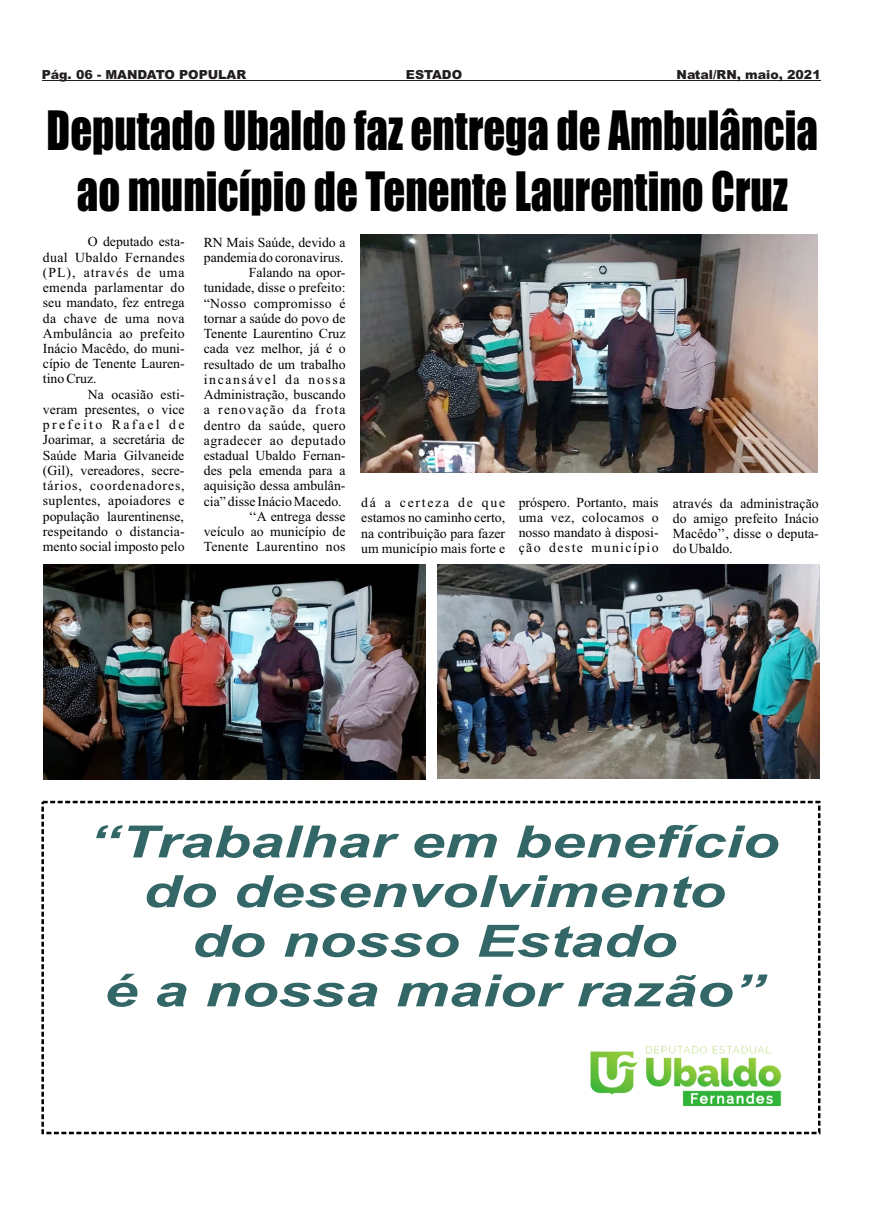
<style>
.page{position:relative;width:886px;height:1205px;background:#fff}
.page>*{position:absolute;margin:0;border:0;box-sizing:border-box;transform-origin:0 0}
.t1{font:50.12px/61.1px "Impact";color:#000;text-align:center;scale:.85 1}
.t2{font:italic 700 44.38px/49.6px "Arial";color:#366;text-align:center;scale:1.36 1}
.t3{font:13.75px/15.2px "Times New Roman";color:#000;text-align:justify}
.t4{font:900 12.5px "Arial";color:#231f20}
</style>
<div class="page">
<hr style="left:42px;top:80px;width:364px;height:1px;background:#231f20">
<hr style="left:406px;top:80px;width:65px;height:1px;background:#231f20">
<hr style="left:471px;top:80px;width:350px;height:1px;background:#231f20">
<img style="left:361px;top:235px;width:457px;height:237px">
<div style="left:41px;top:801px;width:779px;height:333px;border:3px dashed #000"></div>
<img style="left:590px;top:1045px;width:192px;height:62px">
<img style="left:43px;top:565px;width:382px;height:215px">
<img style="left:437px;top:565px;width:383px;height:214px">
<p class="t4" style="left:42px;top:70px;width:206px">Pág. 06 - MANDATO POPULAR</p>
<p class="t4" style="left:406px;top:70px;width:58px">ESTADO</p>
<p class="t4" style="left:677px;top:70px;width:146px">Natal/RN, maio, 2021</p>
<h1 class="t1" style="left:47px;top:102px;width:909px">Deputado Ubaldo faz entrega de Ambulância ao município de Tenente Laurentino Cruz</h1>
<p class="t3" style="left:43px;top:235px;width:143px;text-indent:45px">O deputado esta&shy;dual Ubaldo Fernandes (PL), através de uma emenda parlamentar do seu mandato, fez entrega da chave de uma nova Ambulância ao prefeito Inácio Macêdo, do muni&shy;cípio de Tenente Lauren&shy;tino Cruz.</p>
<p class="t3" style="left:43px;top:388px;width:143px;text-indent:45px">Na ocasião esti&shy;veram presentes, o vice prefeito Rafael de Joarimar, a secretária de Saúde Maria Gilvaneide (Gil), vereadores, secre&shy;tários, coordenadores, suplentes, apoiadores e população laurentinense, respeitando o distancia&shy;mento social imposto pelo</p>
<p class="t3" style="left:204px;top:236px;width:143px;text-align:right">RN Mais Saúde, devido a pandemia do coronavirus.<br>Falando na opor&shy;tunidade, disse o prefeito: “Nosso compromisso é tornar a saúde do povo de<br>Tenente Laurentino Cruz cada vez melhor, já é o resultado de um trabalho incansável da nossa<br>Administração, buscando a renovação da frota dentro da saúde, quero agradecer ao deputado estadual Ubaldo Fernan&shy;des pela emenda para a aquisição dessa ambulân&shy;cia” disse Inácio Macedo. ‘‘A entrega desse<br>veículo ao município de<br>Tenente Laurentino nos</p>
<p class="t3" style="left:519px;top:496px;width:141px">próspero. Portanto, mais uma vez, colocamos o nosso mandato à disposi&shy;ção deste município</p>
<p class="t3" style="left:673px;top:497px;width:147px">através da administração do amigo prefeito Inácio Macêdo’’, disse o deputa&shy;do Ubaldo.</p>
<p class="t3" style="left:361px;top:496px;width:145px">dá a certeza de que estamos no caminho certo, na contribuição para fazer um município mais forte e</p>
<h2 class="t2" style="left:90px;top:821px;width:508px">‘‘Trabalhar em benefício do desenvolvimento<br>do nosso Estado<br>é a nossa maior razão’’</h2>
</div>
